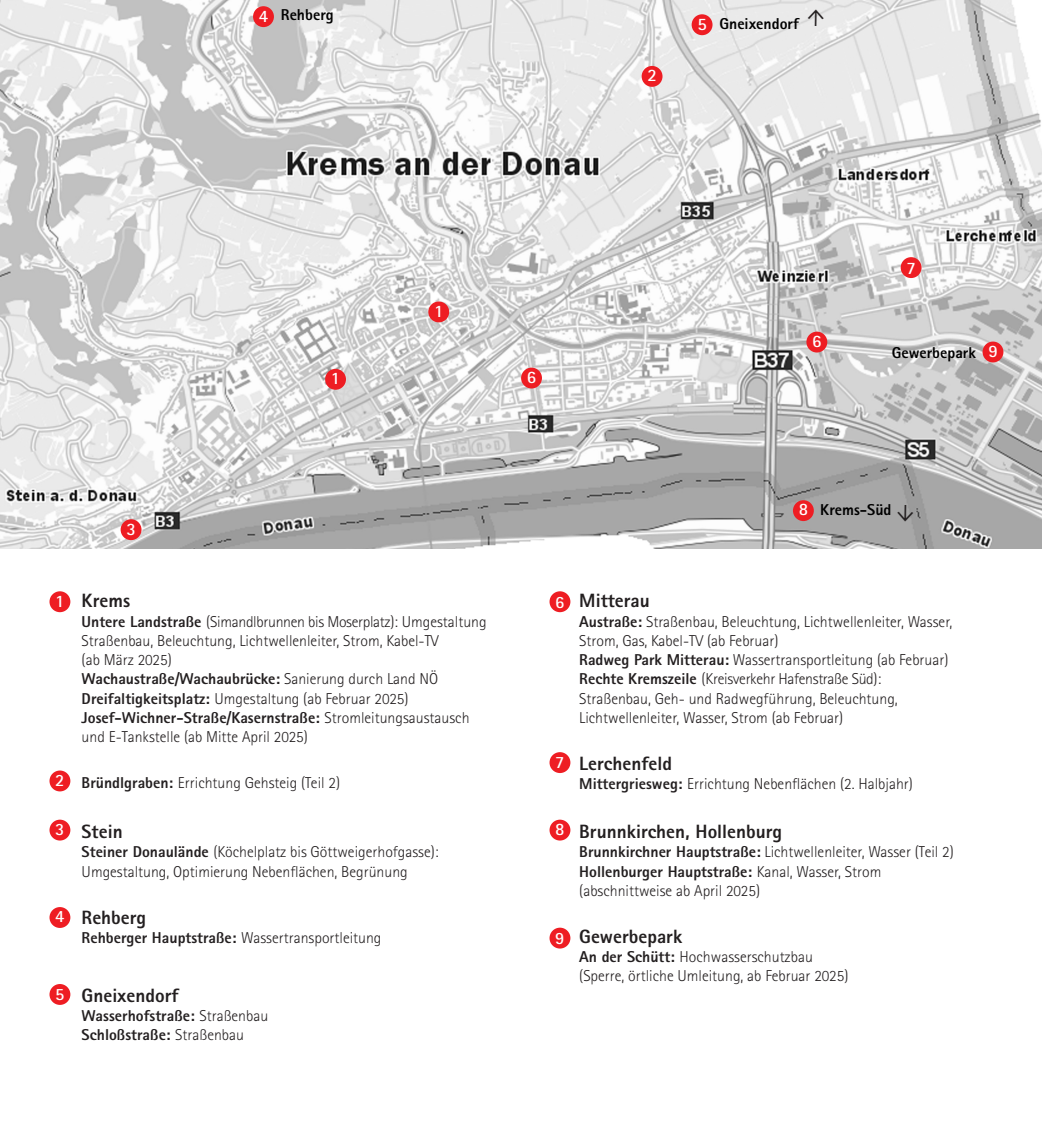
<style>
.page{position:relative;width:1042px;height:1127px;background:#fff}
.page>*{position:absolute;margin:0;border:0;box-sizing:border-box;transform-origin:0 0}
.t1{font:800 19.25px "Rotis Sans Serif Pro";color:#231f20}
.t2{font:700 17.5px "Rotis Sans Serif Pro";color:#fff}
.t3{font:700 17.32px "Rotis Sans Serif Pro";color:#fff}
.t4{font:300 15.75px/19.2px "Rotis Sans Serif Pro";color:#231f20}
.t5{font:800 15.75px "Rotis Sans Serif Pro";color:#231f20}
.t6{font:300 15.75px "Rotis Sans Serif Pro";letter-spacing:-.02em;color:#231f20}
.t7{font:800 15.75px "Rotis Sans Serif Pro";color:#000}
.s1{font-weight:800}
.s2{font-weight:300}
</style>
<div class="page">
<img style="left:0;top:0;width:1042px;height:548px">
<div style="left:900px;top:257px;width:21px;height:21px;background:#ee1d23;border-radius:50%"></div>
<div style="left:428px;top:301px;width:21px;height:21px;background:#ee1d23;border-radius:50%"></div>
<div style="left:641px;top:66px;width:21px;height:21px;background:#ee1d23;border-radius:50%"></div>
<div style="left:691px;top:14px;width:21px;height:21px;background:#ee1d23;border-radius:50%"></div>
<div style="left:521px;top:367px;width:21px;height:21px;background:#ee1d23;border-radius:50%"></div>
<div style="left:793px;top:500px;width:21px;height:21px;background:#ee1d23;border-radius:50%"></div>
<div style="left:982px;top:341px;width:21px;height:21px;background:#ee1d23;border-radius:50%"></div>
<div style="left:49px;top:770px;width:21px;height:21px;background:#ee1d23;border-radius:50%"></div>
<div style="left:49px;top:819px;width:21px;height:21px;background:#ee1d23;border-radius:50%"></div>
<div style="left:49px;top:906px;width:21px;height:21px;background:#ee1d23;border-radius:50%"></div>
<div style="left:49px;top:983px;width:21px;height:21px;background:#ee1d23;border-radius:50%"></div>
<div style="left:549px;top:591px;width:21px;height:21px;background:#ee1d23;border-radius:50%"></div>
<div style="left:549px;top:752px;width:21px;height:20px;background:#ee1d23;border-radius:50%"></div>
<div style="left:549px;top:819px;width:21px;height:21px;background:#ee1d23;border-radius:50%"></div>
<div style="left:549px;top:927px;width:21px;height:21px;background:#ee1d23;border-radius:50%"></div>
<div style="left:253px;top:6px;width:21px;height:21px;background:#ee1d23;border-radius:50%"></div>
<div style="left:121px;top:519px;width:20px;height:21px;background:#ee1d23;border-radius:50%"></div>
<div style="left:49px;top:591px;width:21px;height:21px;background:#ee1d23;border-radius:50%"></div>
<div style="left:325px;top:369px;width:21px;height:20px;background:#ee1d23;border-radius:50%"></div>
<div style="left:806px;top:331px;width:21px;height:21px;background:#ee1d23;border-radius:50%"></div>
<svg style="left:808px;top:10px;width:16px;height:16px"></svg>
<svg style="left:897px;top:505px;width:16px;height:16px"></svg>
<p class="t2" style="left:259px;top:5px;width:11px">4</p>
<p class="t7" style="left:281px;top:5px;width:54px">Rehberg</p>
<p class="t2" style="left:647px;top:64px;width:11px">2</p>
<p class="t2" style="left:697px;top:13px;width:11px">5</p>
<p class="t7" style="left:719px;top:14px;width:81px">Gneixendorf</p>
<p class="t2" style="left:331px;top:367px;width:11px">1</p>
<p class="t2" style="left:434px;top:300px;width:11px">1</p>
<p class="t2" style="left:527px;top:366px;width:11px">6</p>
<p class="t2" style="left:812px;top:330px;width:11px">6</p>
<p class="t2" style="left:906px;top:256px;width:11px">7</p>
<p class="t7" style="left:892px;top:342px;width:86px">Gewerbepark</p>
<p class="t2" style="left:988px;top:340px;width:11px">9</p>
<p class="t2" style="left:126px;top:517px;width:11px">3</p>
<p class="t2" style="left:55px;top:589px;width:11px">1</p>
<p class="t3" style="left:55px;top:768px;width:11px">2</p>
<p class="t3" style="left:55px;top:817px;width:11px">3</p>
<p class="t3" style="left:55px;top:905px;width:11px">4</p>
<p class="t3" style="left:55px;top:983px;width:11px">5</p>
<p class="t1" style="left:82px;top:588px;width:50px">Krems</p>
<p class="t4" style="left:82px;top:611px;width:406px"><span class="s1">Untere Landstraße</span> (Simandlbrunnen bis Moserplatz): Umgestaltung<br>Straßenbau, Beleuchtung, Lichtwellenleiter, Strom, Kabel-TV</p>
<p class="t4" style="left:82px;top:650px;width:92px">(ab März 2025)</p>
<p class="t5" style="left:82px;top:668px;width:358px">Wachaustraße/Wachaubrücke: <span class="s2">Sanierung durch Land NÖ</span></p>
<p class="t4" style="left:82px;top:688px;width:328px"><span class="s1">Dreifaltigkeitsplatz:</span> Umgestaltung (ab Februar 2025)</p>
<p class="t5" style="left:82px;top:707px;width:389px">Josef-Wichner-Straße/Kasernstraße: <span class="s2">Stromleitungsaustausch</span></p>
<p class="t4" style="left:82px;top:727px;width:228px">und E-Tankstelle (ab Mitte April 2025)</p>
<p class="t4" style="left:82px;top:772px;width:260px"><span class="s1">Bründlgraben:</span> Errichtung Gehsteig (Teil 2)</p>
<p class="t1" style="left:82px;top:819px;width:43px">Stein</p>
<p class="t4" style="left:82px;top:842px;width:358px"><span class="s1">Steiner Donaulände</span> (Köchelplatz bis Göttweigerhofgasse):</p>
<p class="t4" style="left:82px;top:861px;width:328px">Umgestaltung, Optimierung Nebenflächen, Begrünung</p>
<p class="t1" style="left:82px;top:905px;width:66px">Rehberg</p>
<p class="t4" style="left:82px;top:928px;width:301px"><span class="s1">Rehberger Hauptstraße:</span> Wassertransportleitung</p>
<p class="t1" style="left:82px;top:982px;width:98px">Gneixendorf</p>
<p class="t5" style="left:82px;top:1005px;width:188px">Wasserhofstraße: <span class="s2">Straßenbau</span></p>
<p class="t5" style="left:82px;top:1024px;width:164px">Schloßstraße: <span class="s2">Straßenbau</span></p>
<p class="t2" style="left:798px;top:498px;width:11px">8</p>
<p class="t7" style="left:820px;top:499px;width:73px">Krems-Süd</p>
<p class="t3" style="left:555px;top:590px;width:11px">6</p>
<p class="t3" style="left:555px;top:751px;width:11px">7</p>
<p class="t2" style="left:555px;top:817px;width:11px">8</p>
<p class="t3" style="left:555px;top:926px;width:11px">9</p>
<p class="t1" style="left:579px;top:588px;width:72px">Mitterau</p>
<p class="t4" style="left:579px;top:611px;width:374px"><span class="s1">Austraße:</span> Straßenbau, Beleuchtung, Lichtwellenleiter, Wasser,<br>Strom, Gas, Kabel-TV (ab Februar)</p>
<p class="t4" style="left:579px;top:650px;width:371px"><span class="s1">Radweg Park Mitterau:</span> Wassertransportleitung (ab Februar)</p>
<p class="t6" style="left:579px;top:669px;width:304px"><span class="s1">Rechte Kremszeile</span> (Kreisverkehr Hafenstraße Süd):</p>
<p class="t4" style="left:579px;top:688px;width:320px">Straßenbau, Geh- und Radwegführung, Beleuchtung,</p>
<p class="t4" style="left:579px;top:708px;width:265px">Lichtwellenleiter, Wasser, Strom (ab Februar)</p>
<p class="t1" style="left:579px;top:750px;width:94px">Lerchenfeld</p>
<p class="t4" style="left:579px;top:774px;width:335px"><span class="s1">Mittergriesweg:</span> Errichtung Nebenflächen (2. Halbjahr)</p>
<p class="t1" style="left:579px;top:819px;width:204px">Brunnkirchen, Hollenburg</p>
<p class="t4" style="left:579px;top:842px;width:376px"><span class="s1">Brunnkirchner Hauptstraße:</span> Lichtwellenleiter, Wasser (Teil 2)</p>
<p class="t5" style="left:579px;top:861px;width:304px">Hollenburger Hauptstraße: <span class="s2">Kanal, Wasser, Strom</span></p>
<p class="t4" style="left:579px;top:881px;width:182px">(abschnittweise ab April 2025)</p>
<p class="t1" style="left:579px;top:923px;width:105px">Gewerbepark</p>
<p class="t4" style="left:579px;top:947px;width:235px"><span class="s1">An der Schütt:</span> Hochwasserschutzbau</p>
<p class="t4" style="left:579px;top:966px;width:271px">(Sperre, örtliche Umleitung, ab Februar 2025)</p>
</div>
